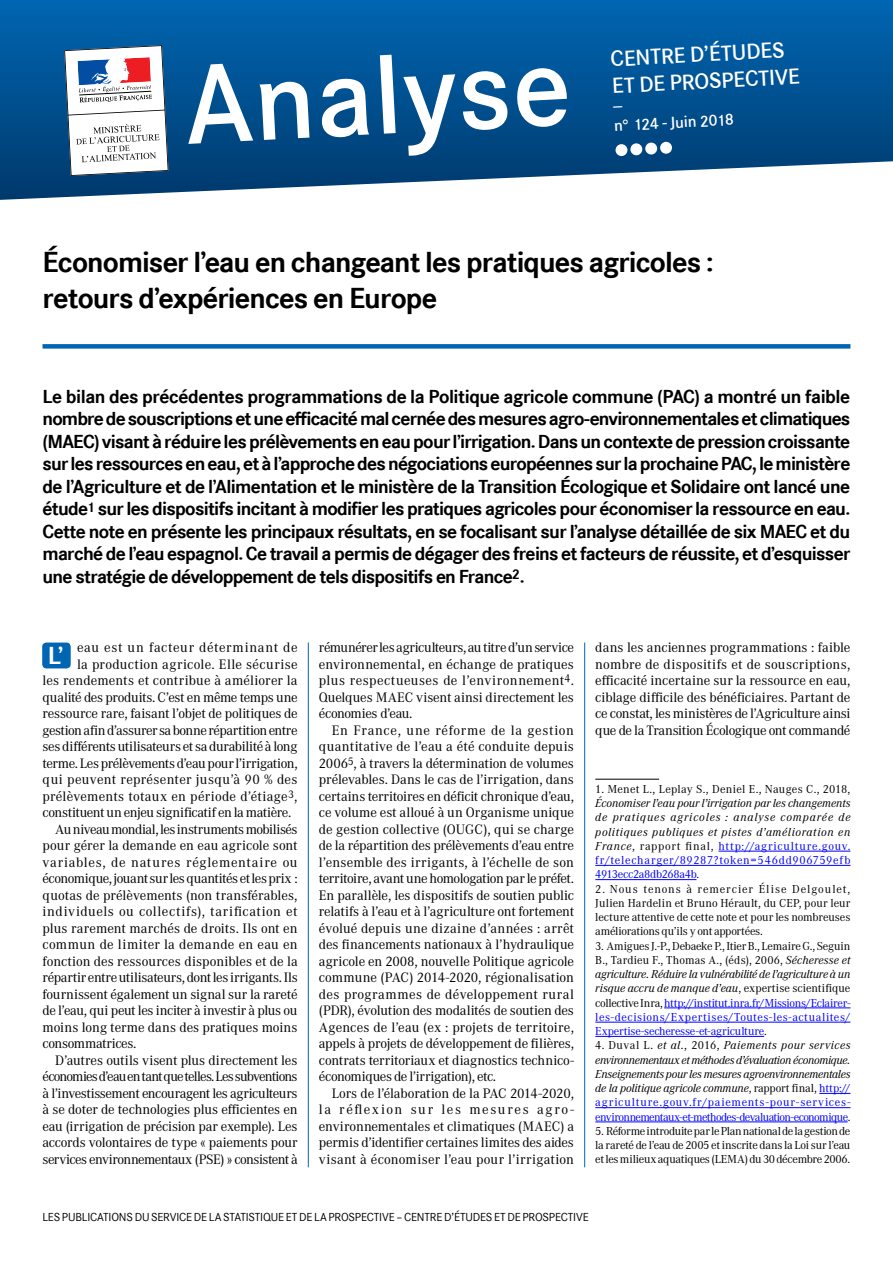
<style>
.page{position:relative;width:893px;height:1263px;background:#fff}
.page>*{position:absolute;margin:0;border:0;box-sizing:border-box;transform-origin:0 0}
.t1{font:600 117px "Corporate S";color:#fff}
.Titre{font:700 30px/36px "Corporate S";letter-spacing:-.03em;color:#000}
.t2{font:700 25.5px "Corporate S";color:#fff}
.t3{font:600 22.5px "Corporate S";color:#fff}
.Chapeau{font:700 19.5px/22.5px "Corporate S";letter-spacing:-.035em;color:#000;text-align:justify}
.t4{font:600 16.5px "Corporate S";color:#fff}
.Texte{font:14.25px/16.5px "Corporate A";letter-spacing:-.015em;color:#000;text-align:justify}
.Texte_Lettrine{font:14.25px "Corporate A";letter-spacing:-.03em;color:#000}
.Texte_Lettrine-2{font:14.25px "Corporate A";letter-spacing:-.025em;color:#000}
.Texte_Lettrine-3{font:14.25px "Corporate A";letter-spacing:-.005em;color:#000}
.Texte_Lettrine-4{font:14.25px "Corporate A";letter-spacing:.015em;color:#000}
.Texte_Lettrine-5{font:14.25px "Corporate A";letter-spacing:.02em;color:#000}
.Texte_Lettrine-6{font:14.25px "Corporate A";letter-spacing:.025em;color:#000}
.Texte_Lettrine-7{font:14.25px "Corporate A";letter-spacing:.04em;color:#000}
.Note_Bas_de_page{font:italic 12px/14.2px "Corporate A";letter-spacing:.03em;color:#000;text-align:justify}
.Note_Bas_de_page-2{font:12px/14.2px "Corporate A";letter-spacing:-.005em;color:#00f;text-align:justify}
.Note_Bas_de_page-3{font:12px/14.2px "Corporate A";letter-spacing:-.015em;color:#000;text-align:justify}
.t5{font:12px "Corporate S";letter-spacing:-.015em;color:#000}
.s1{font-style:normal}
.s2{font-style:normal;color:#00f}
.s3{color:#000}
.s4{font-style:italic;color:#000}
</style>
<div class="page">
<svg style="left:0;top:0;width:893px;height:200px;background:#1a649e"></svg>
<div style="left:615px;top:144px;width:13px;height:12px;background:#fff;border-radius:50%"></div>
<div style="left:630px;top:143px;width:12px;height:12px;background:#fff;border-radius:50%"></div>
<svg style="left:645px;top:142px;width:12px;height:13px"></svg>
<div style="left:660px;top:142px;width:12px;height:12px;background:#fff;border-radius:50%"></div>
<svg style="left:64px;top:45px;width:105px;height:131px"></svg>
<div style="left:43px;top:344px;width:807px;height:5px;background:#0066b3"></div>
<hr style="left:308px;top:642px;width:1px;height:525px;background:#0066b3">
<hr style="left:584px;top:642px;width:1px;height:525px;background:#0066b3">
<div style="left:42px;top:642px;width:29px;height:26px;background:#0066b3;border-radius:4px"></div>
<hr style="left:595px;top:779px;width:64px;height:1px;background:#000">
<hr style="left:718px;top:851px;width:132px;height:1px;background:#00f">
<hr style="left:595px;top:865px;width:255px;height:1px;background:#00f">
<hr style="left:595px;top:879px;width:101px;height:1px;background:#00f">
<hr style="left:664px;top:1008px;width:186px;height:1px;background:#00f">
<hr style="left:595px;top:1022px;width:255px;height:1px;background:#00f">
<hr style="left:595px;top:1036px;width:169px;height:1px;background:#00f">
<hr style="left:819px;top:1093px;width:31px;height:1px;background:#00f">
<hr style="left:595px;top:1107px;width:255px;height:1px;background:#00f">
<hr style="left:595px;top:1122px;width:253px;height:1px;background:#00f">
<svg style="left:613px;top:106px;width:9px;height:2px"></svg>
<h1 class="t1" style="left:181px;top:38px;width:388px;rotate:-3deg">Analyse</h1>
<p class="t3" style="left:610px;top:46px;width:176px;rotate:-3deg">CENTRE D’ÉTUDES</p>
<p class="t3" style="left:611px;top:73px;width:190px;rotate:-3deg">ET DE PROSPECTIVE</p>
<p class="t4" style="left:614px;top:116px;width:121px;rotate:-3deg">n° 124 - Juin 2018</p>
<p class="Titre" style="left:43px;top:245px;width:673px">Économiser l’eau en changeant les pratiques agricoles : retours d’expériences en Europe</p>
<p class="Chapeau" style="left:43px;top:385px;width:809px">Le bilan des précédentes programmations de la Politique agricole commune (PAC) a montré un faible nombre de souscriptions et une efficacité mal cernée des mesures agro-environnementales et climatiques (MAEC) visant à réduire les prélèvements en eau pour l’irrigation. Dans un contexte de pression croissante sur les ressources en eau, et à l’approche des négociations européennes sur la prochaine PAC, le ministère de l’Agriculture et de l’Alimentation et le ministère de la Transition Écologique et Solidaire ont lancé une étude<sup>1</sup> sur les dispositifs incitant à modifier les pratiques agricoles pour économiser la ressource en eau.<br>Cette note en présente les principaux résultats, en se focalisant sur l’analyse détaillée de six MAEC et du marché de l’eau espagnol. Ce travail a permis de dégager des freins et facteurs de réussite, et d’esquisser une stratégie de développement de tels dispositifs en France<sup>2</sup>.</p>
<p class="Texte_Lettrine-7" style="left:77px;top:638px;width:222px">eau est un facteur déterminant de</p>
<p class="Texte_Lettrine-6" style="left:77px;top:654px;width:222px">la production agricole. Elle sécurise</p>
<p class="Texte_Lettrine-3" style="left:43px;top:671px;width:257px">les rendements et contribue à améliorer la</p>
<p class="Texte_Lettrine-2" style="left:43px;top:687px;width:257px">qualité des produits. C’est en même temps une</p>
<p class="Texte_Lettrine-3" style="left:43px;top:704px;width:257px">ressource rare, faisant l’objet de politiques de</p>
<p class="Texte_Lettrine" style="left:43px;top:720px;width:257px">gestion afin d’assurer sa bonne répartition entre</p>
<p class="Texte_Lettrine-2" style="left:43px;top:737px;width:257px">ses différents utilisateurs et sa durabilité à long</p>
<p class="Texte_Lettrine" style="left:43px;top:753px;width:257px">terme. Les prélèvements d’eau pour l’irrigation,</p>
<p class="Texte_Lettrine-5" style="left:43px;top:770px;width:257px">qui peuvent représenter jusqu’à 90 % des</p>
<p class="Texte_Lettrine-4" style="left:43px;top:786px;width:257px">prélèvements totaux en période d’étiage<sup>3</sup>,</p>
<p class="Texte_Lettrine" style="left:43px;top:803px;width:250px">constituent un enjeu significatif en la matière.</p>
<p class="Texte" style="left:43px;top:820px;width:257px;text-indent:13px">Au niveau mondial, les instruments mobilisés pour gérer la demande en eau agricole sont variables, de natures réglementaire ou économique, jouant sur les quantités et les prix : quotas de prélèvements (non transférables, individuels ou collectifs), tarification et plus rarement marchés de droits. Ils ont en commun de limiter la demande en eau en fonction des ressources disponibles et de la répartir entre utilisateurs, dont les irrigants. Ils fournissent également un signal sur la rareté de l’eau, qui peut les inciter à investir à plus ou moins long terme dans des pratiques moins consommatrices.</p>
<p class="Texte" style="left:43px;top:1051px;width:257px;text-indent:13px">D’autres outils visent plus directement les économies d’eau en tant que telles. Les subventions à l’investissement encouragent les agriculteurs à se doter de technologies plus efficientes en eau (irrigation de précision par exemple). Les accords volontaires de type « paiements pour services environnementaux (PSE) » consistent à</p>
<p class="t2" style="left:48px;top:641px;width:17px">L’</p>
<p class="Texte" style="left:319px;top:639px;width:257px">rémunérer les agriculteurs, au titre d’un service environnemental, en échange de pratiques plus respectueuses de l’environnement<sup>4</sup>.<br>Quelques MAEC visent ainsi directement les économies d’eau.</p>
<p class="Texte" style="left:319px;top:721px;width:257px;text-indent:13px">En France, une réforme de la gestion quantitative de l’eau a été conduite depuis 2006<sup>5</sup>, à travers la détermination de volumes prélevables. Dans le cas de l’irrigation, dans certains territoires en déficit chronique d’eau, ce volume est alloué à un Organisme unique de gestion collective (OUGC), qui se charge de la répartition des prélèvements d’eau entre l’ensemble des irrigants, à l’échelle de son territoire, avant une homologation par le préfet.<br>En parallèle, les dispositifs de soutien public relatifs à l’eau et à l’agriculture ont fortement évolué depuis une dizaine d’années : arrêt des financements nationaux à l’hydraulique agricole en 2008, nouvelle Politique agricole commune (PAC) 2014-2020, régionalisation des programmes de développement rural (PDR), évolution des modalités de soutien des Agences de l’eau (ex : projets de territoire, appels à projets de développement de filières, contrats territoriaux et diagnostics technico&shy;économiques de l’irrigation), etc.</p>
<p class="Texte" style="left:319px;top:1084px;width:257px;text-indent:13px">Lors de l’élaboration de la PAC 2014‑2020, la réflexion sur les mesures agro&shy;environnementales et climatiques (MAEC) a permis d’identifier certaines limites des aides visant à économiser l’eau pour l’irrigation</p>
<p class="Texte" style="left:595px;top:639px;width:257px">dans les anciennes programmations : faible nombre de dispositifs et de souscriptions, efficacité incertaine sur la ressource en eau, ciblage difficile des bénéficiaires. Partant de ce constat, les ministères de l’Agriculture ainsi que de la Transition Écologique ont commandé</p>
<p class="Note_Bas_de_page" style="left:595px;top:781px;width:257px"><span class="s1">1. Menet L., Leplay S., Deniel E., Nauges C., 2018, </span>Économiser l’eau pour l’irrigation par les changements de pratiques agricoles : analyse comparée de politiques publiques et pistes d’amélioration en France<span class="s1">, rapport final,</span> <span class="s2">http://agriculture.gouv. fr/telecharger/89287?token=546dd906759efb 4913ecc2a8db268a4b</span><span class="s1">.</span></p>
<p class="Note_Bas_de_page-3" style="left:595px;top:881px;width:257px">2. Nous tenons à remercier Élise Delgoulet, Julien Hardelin et Bruno Hérault, du CEP, pour leur lecture attentive de cette note et pour les nombreuses améliorations qu’ils y ont apportées.</p>
<p class="Note_Bas_de_page-2" style="left:595px;top:938px;width:257px"><span class="s3">3. Amigues J.-P., Debaeke P., Itier B., Lemaire G., Seguin B., Tardieu F., Thomas A., (éds), 2006,</span> <span class="s4">Sécheresse et agriculture. Réduire la vulnérabilité de l’agriculture à un risque accru de manque d’eau</span><span class="s3">, expertise scientifique collective Inra,</span> http://institut.inra.fr/Missions/Eclairer&shy;les-decisions/Expertises/Toutes-les-actualites/ Expertise-secheresse-et-agriculture<span class="s3">.</span></p>
<p class="Note_Bas_de_page" style="left:595px;top:1038px;width:257px"><span class="s1">4. Duval L.</span> et al.<span class="s1">, 2016,</span> Paiements pour services environnementaux et méthodes d’évaluation économique.<br>Enseignements pour les mesures agroenvironnementales de la politique agricole commune<span class="s1">, rapport final,</span> <span class="s2">http:// agriculture.gouv.fr/paiements-pour-services&shy;environnementaux-et-methodes-devaluation-economique</span><span class="s1">.</span></p>
<p class="Note_Bas_de_page-3" style="left:595px;top:1123px;width:257px">5. Réforme introduite par le Plan national de la gestion de la rareté de l’eau de 2005 et inscrite dans la Loi sur l’eau et les milieux aquatiques (LEMA) du 30 décembre 2006.</p>
<p class="t5" style="left:42px;top:1210px;width:548px">LES PUBLICATIONS DU SERVICE DE LA STATISTIQUE ET DE LA PROSPECTIVE – CENTRE D’ÉTUDES ET DE PROSPECTIVE</p>
</div>
